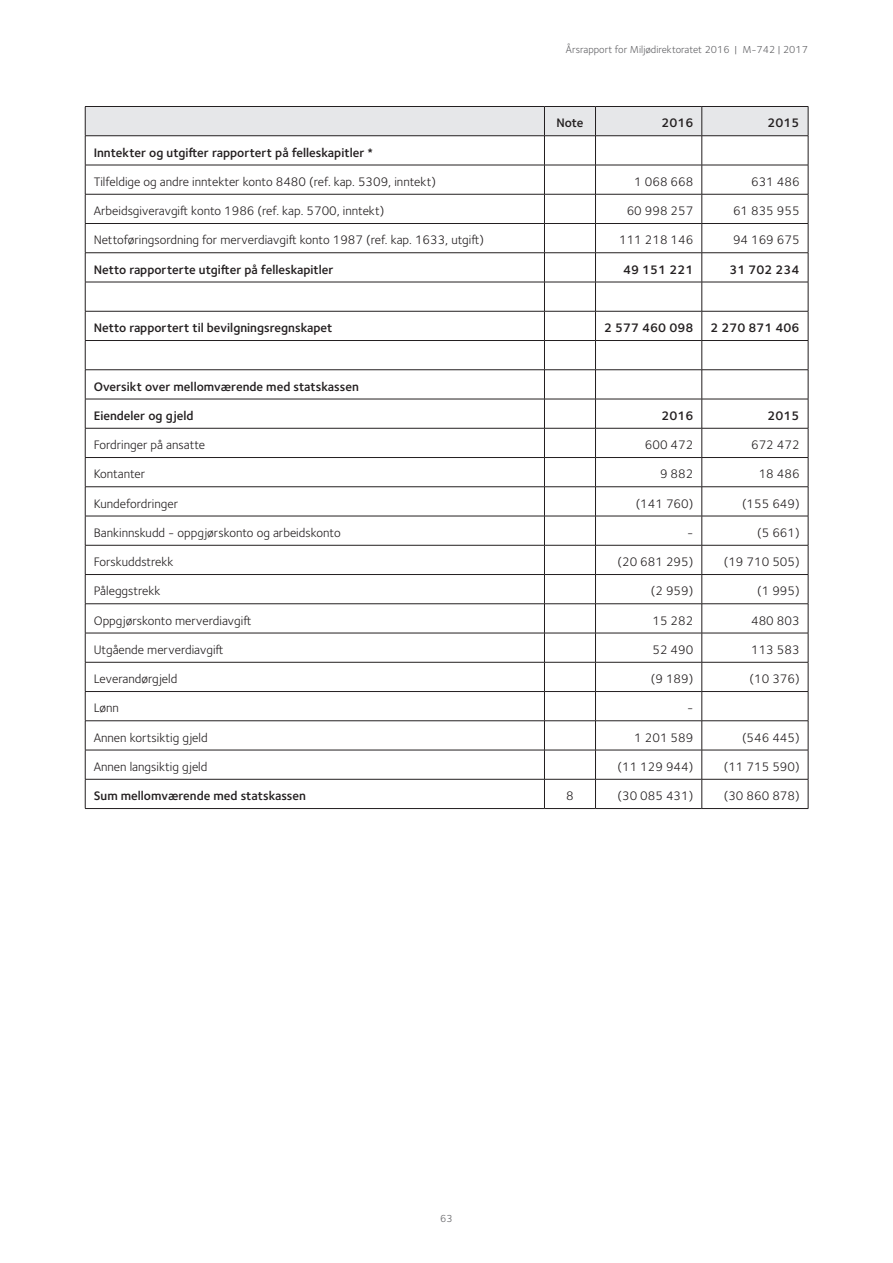
<style>
.page{position:relative;width:893px;height:1263px;background:#fff}
.page>*{position:absolute;margin:0;border:0;box-sizing:border-box;transform-origin:0 0}
.t1{font:12.75px "Foundry Sterling";color:#231f20}
.t2{font:600 12.75px "Foundry Sterling";color:#231f20}
.t3{font:10.5px "Foundry Sterling";color:#636366}
</style>
<div class="page">
<hr style="left:85px;top:808px;width:459px;height:1px;background:#231f20">
<hr style="left:544px;top:808px;width:51px;height:1px;background:#231f20">
<hr style="left:595px;top:808px;width:107px;height:1px;background:#231f20">
<hr style="left:702px;top:808px;width:106px;height:1px;background:#231f20">
<svg style="left:85px;top:106px;width:724px;height:702px"></svg>
<hr style="left:85px;top:135px;width:459px;height:1px;background:#231f20">
<hr style="left:544px;top:135px;width:51px;height:1px;background:#231f20">
<hr style="left:595px;top:135px;width:107px;height:1px;background:#231f20">
<hr style="left:702px;top:135px;width:106px;height:1px;background:#231f20">
<p class="t3" style="left:566px;top:43px;width:243px">Årsrapport for Miljødirektoratet 2016 | M-742 | 2017</p>
<p class="t2" style="left:556px;top:115px;width:29px">Note</p>
<p class="t2" style="left:661px;top:115px;width:33px">2016</p>
<p class="t2" style="left:768px;top:115px;width:33px">2015</p>
<p class="t2" style="left:94px;top:145px;width:281px">Inntekter og utgifter rapportert på felleskapitler *</p>
<p class="t1" style="left:94px;top:174px;width:344px">Tilfeldige og andre inntekter konto 8480 (ref. kap. 5309, inntekt)</p>
<p class="t1" style="left:634px;top:174px;width:61px">1 068 668</p>
<p class="t1" style="left:751px;top:174px;width:50px">631 486</p>
<p class="t1" style="left:94px;top:203px;width:292px">Arbeidsgiveravgift konto 1986 (ref. kap. 5700, inntekt)</p>
<p class="t1" style="left:627px;top:203px;width:68px">60 998 257</p>
<p class="t1" style="left:733px;top:203px;width:68px">61 835 955</p>
<p class="t1" style="left:94px;top:233px;width:392px">Nettoføringsordning for merverdiavgift konto 1987 (ref. kap. 1633, utgift)</p>
<p class="t1" style="left:619px;top:233px;width:76px">111 218 146</p>
<p class="t1" style="left:733px;top:233px;width:68px">94 169 675</p>
<p class="t2" style="left:94px;top:262px;width:241px">Netto rapporterte utgifter på felleskapitler</p>
<p class="t2" style="left:623px;top:262px;width:72px">49 151 221</p>
<p class="t2" style="left:730px;top:262px;width:72px">31 702 234</p>
<p class="t2" style="left:94px;top:320px;width:240px">Netto rapportert til bevilgningsregnskapet</p>
<p class="t2" style="left:604px;top:320px;width:91px">2 577 460 098</p>
<p class="t2" style="left:711px;top:320px;width:91px">2 270 871 406</p>
<p class="t2" style="left:94px;top:379px;width:267px">Oversikt over mellomværende med statskassen</p>
<p class="t2" style="left:94px;top:408px;width:101px">Eiendeler og gjeld</p>
<p class="t2" style="left:661px;top:408px;width:33px">2016</p>
<p class="t2" style="left:768px;top:408px;width:33px">2015</p>
<p class="t1" style="left:94px;top:437px;width:113px">Fordringer på ansatte</p>
<p class="t1" style="left:645px;top:437px;width:50px">600 472</p>
<p class="t1" style="left:751px;top:437px;width:50px">672 472</p>
<p class="t1" style="left:94px;top:467px;width:53px">Kontanter</p>
<p class="t1" style="left:660px;top:467px;width:35px">9 882</p>
<p class="t1" style="left:759px;top:467px;width:42px">18 486</p>
<p class="t1" style="left:94px;top:496px;width:86px">Kundefordringer</p>
<p class="t1" style="left:636px;top:496px;width:59px">(141 760)</p>
<p class="t1" style="left:742px;top:496px;width:59px">(155 649)</p>
<p class="t1" style="left:94px;top:525px;width:248px">Bankinnskudd - oppgjørskonto og arbeidskonto</p>
<p class="t1" style="left:687px;top:525px;width:8px">-</p>
<p class="t1" style="left:757px;top:525px;width:44px">(5 661)</p>
<p class="t1" style="left:94px;top:554px;width:81px">Forskuddstrekk</p>
<p class="t1" style="left:617px;top:554px;width:77px">(20 681 295)</p>
<p class="t1" style="left:724px;top:554px;width:77px">(19 710 505)</p>
<p class="t1" style="left:94px;top:584px;width:68px">Påleggstrekk</p>
<p class="t1" style="left:651px;top:584px;width:44px">(2 959)</p>
<p class="t1" style="left:757px;top:584px;width:44px">(1 995)</p>
<p class="t1" style="left:94px;top:613px;width:159px">Oppgjørskonto merverdiavgift</p>
<p class="t1" style="left:652px;top:613px;width:42px">15 282</p>
<p class="t1" style="left:751px;top:613px;width:50px">480 803</p>
<p class="t1" style="left:94px;top:642px;width:131px">Utgående merverdiavgift</p>
<p class="t1" style="left:652px;top:642px;width:42px">52 490</p>
<p class="t1" style="left:751px;top:642px;width:50px">113 583</p>
<p class="t1" style="left:94px;top:671px;width:85px">Leverandørgjeld</p>
<p class="t1" style="left:651px;top:671px;width:44px">(9 189)</p>
<p class="t1" style="left:749px;top:671px;width:52px">(10 376)</p>
<p class="t1" style="left:94px;top:701px;width:27px">Lønn</p>
<p class="t1" style="left:687px;top:701px;width:8px">-</p>
<p class="t1" style="left:94px;top:730px;width:115px">Annen kortsiktig gjeld</p>
<p class="t1" style="left:634px;top:730px;width:61px">1 201 589</p>
<p class="t1" style="left:742px;top:730px;width:59px">(546 445)</p>
<p class="t1" style="left:94px;top:759px;width:115px">Annen langsiktig gjeld</p>
<p class="t1" style="left:617px;top:759px;width:77px">(11 129 944)</p>
<p class="t1" style="left:724px;top:759px;width:77px">(11 715 590)</p>
<p class="t2" style="left:94px;top:788px;width:214px">Sum mellomværende med statskassen</p>
<p class="t1" style="left:566px;top:788px;width:9px">8</p>
<p class="t1" style="left:617px;top:788px;width:77px">(30 085 431)</p>
<p class="t1" style="left:724px;top:788px;width:77px">(30 860 878)</p>
<p class="t3" style="left:440px;top:1212px;width:14px">63</p>
</div>
